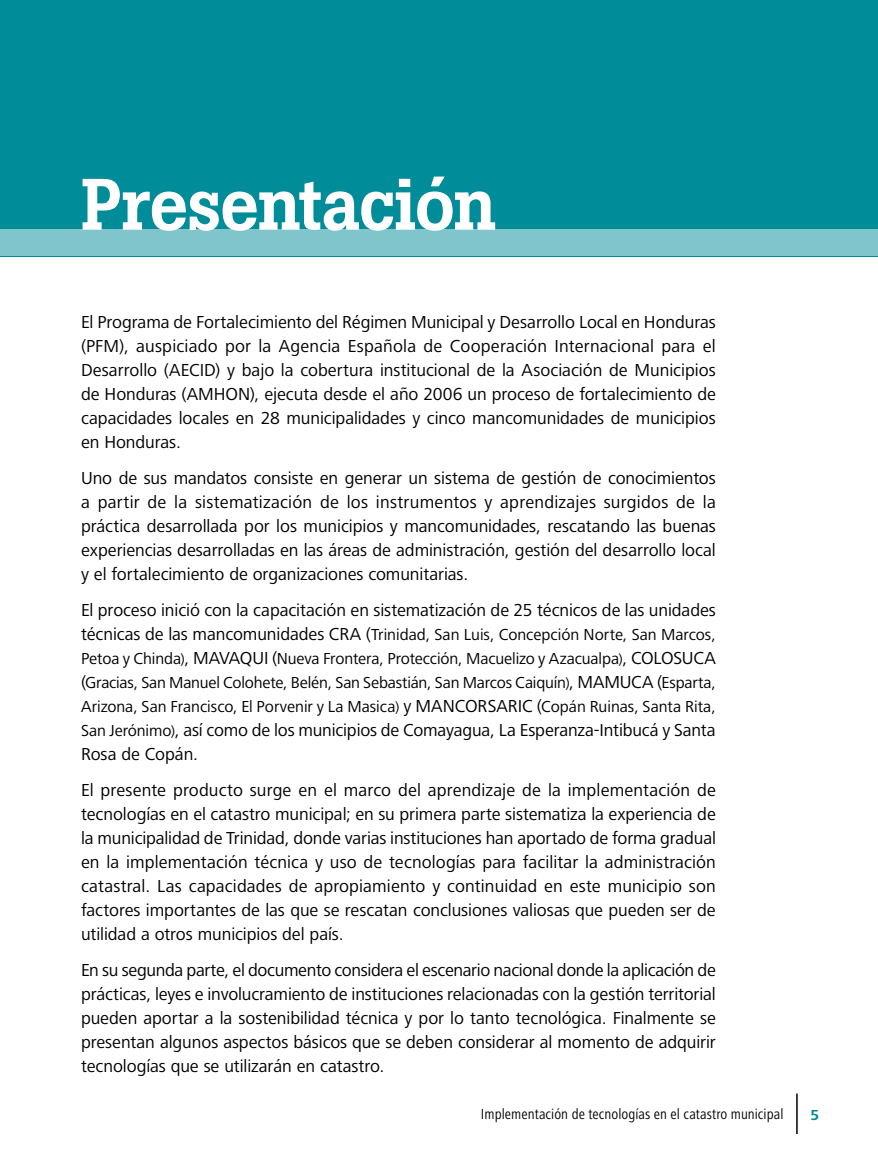
<style>
.page{position:relative;width:878px;height:1161px;background:#fff}
.page>*{position:absolute;margin:0;border:0;box-sizing:border-box;transform-origin:0 0}
.t1{font:500 72px "Boton";letter-spacing:-.02em;color:#fff}
.t2{font:18px/24px "Frutiger Next LT";letter-spacing:-.005em;color:#000;text-align:justify}
.t3{font:16.5px/24px "Frutiger Next LT";color:#000;text-align:justify}
.t4{font:condensed 15px "Frutiger Next LT";color:#000}
.t5{font:700 15px "Frutiger Next LT";color:#008c99}
.s1{font-size:18px}
.s2{font-size:15px}
.s3{font-size:16.5px}
</style>
<div class="page">
<hr style="left:796px;top:1094px;width:1px;height:40px;background:#000">
<div style="left:0;top:0;width:878px;height:256px;background:#008c99"></div>
<div style="left:0;top:230px;width:878px;height:26px;background:#80c5cc"></div>
<h1 class="t1" style="left:81px;top:162px;width:417px">Presentación</h1>
<p class="t2" style="left:81px;top:310px;width:636px">El Programa de Fortalecimiento del Régimen Municipal y Desarrollo Local en Honduras (PFM), auspiciado por la Agencia Española de Cooperación Internacional para el Desarrollo (AECID) y bajo la cobertura institucional de la Asociación de Municipios de Honduras (AMHON), ejecuta desde el año 2006 un proceso de fortalecimiento de capacidades locales en 28 municipalidades y cinco mancomunidades de municipios en Honduras.</p>
<p class="t2" style="left:81px;top:466px;width:636px">Uno de sus mandatos consiste en generar un sistema de gestión de conocimientos a partir de la sistematización de los instrumentos y aprendizajes surgidos de la práctica desarrollada por los municipios y mancomunidades, rescatando las buenas experiencias desarrolladas en las áreas de administración, gestión del desarrollo local y el fortalecimiento de organizaciones comunitarias.</p>
<p class="t2" style="left:81px;top:598px;width:636px">El proceso inició con la capacitación en sistematización de 25 técnicos de las unidades</p>
<p class="t3" style="left:81px;top:622px;width:636px"><span class="s1">técnicas de las mancomunidades CRA (</span>Trinidad, San Luis, Concepción Norte, San Marcos, Petoa y Chinda<span class="s2">)</span><span class="s1">, MAVAQUI (</span>Nueva Frontera, Protección, Macuelizo y Azacualpa<span class="s2">)</span><span class="s1">, COLOSUCA (</span>Gracias, San Manuel Colohete, Belén, San Sebastián, San Marcos Caiquín<span class="s2">)</span><span class="s1">, MAMUCA (</span>Esparta, Arizona, San Francisco, El Porvenir y La Masica<span class="s2">)</span> <span class="s1">y MANCORSARIC (</span>Copán Ruinas, Santa Rita,</p>
<p class="t2" style="left:81px;top:718px;width:636px"><span class="s3">San Jerónimo</span><span class="s2">)</span>, así como de los municipios de Comayagua, La Esperanza-Intibucá y Santa<br>Rosa de Copán.</p>
<p class="t2" style="left:81px;top:778px;width:636px">El presente producto surge en el marco del aprendizaje de la implementación de tecnologías en el catastro municipal; en su primera parte sistematiza la experiencia de la municipalidad de Trinidad, donde varias instituciones han aportado de forma gradual en la implementación técnica y uso de tecnologías para facilitar la administración catastral. Las capacidades de apropiamiento y continuidad en este municipio son factores importantes de las que se rescatan conclusiones valiosas que pueden ser de utilidad a otros municipios del país.</p>
<p class="t2" style="left:81px;top:958px;width:636px">En su segunda parte, el documento considera el escenario nacional donde la aplicación de prácticas, leyes e involucramiento de instituciones relacionadas con la gestión territorial pueden aportar a la sostenibilidad técnica y por lo tanto tecnológica. Finalmente se presentan algunos aspectos básicos que se deben considerar al momento de adquirir tecnologías que se utilizarán en catastro.</p>
<p class="t4" style="left:481px;top:1106px;width:304px">Implementación de tecnologías en el catastro municipal</p>
<p class="t5" style="left:810px;top:1106px;width:10px">5</p>
</div>
